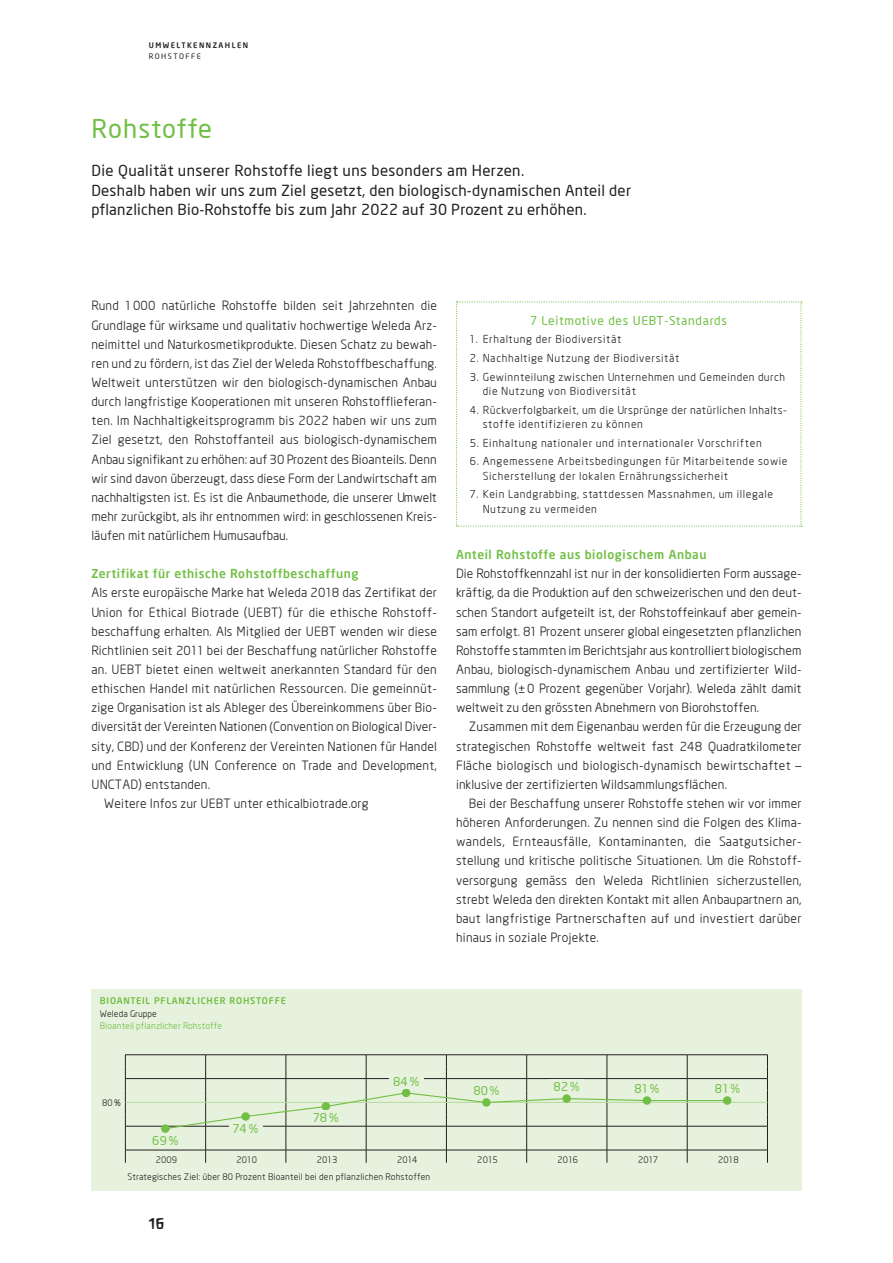
<style>
.page{position:relative;width:893px;height:1263px;background:#fff}
.page>*{position:absolute;margin:0;border:0;box-sizing:border-box;transform-origin:0 0}
.t1{font:500 25.5px "Neo Sans Weleda";letter-spacing:.035em;color:#71bf44}
.t2{font:500 15px/19.2px "Neo Sans Weleda";letter-spacing:.015em;color:#231f20}
.t3{font:14.25px "New Weleda";color:#231f20}
.t4{font:12.6px/19.2px "Neo Sans Weleda";letter-spacing:.015em;color:#231f20;text-align:justify}
.t5{font:700 12px "Neo Sans Weleda";letter-spacing:.05em;color:#71bf44}
.t6{font:500 12px "Neo Sans Weleda";letter-spacing:.06em;color:#71bf44}
.t7{font:10.8px/14.4px "Neo Sans Weleda";letter-spacing:.06em;color:#231f20}
.t8{font:9px "Neo Sans Weleda";letter-spacing:.02em;color:#231f20}
.t9{font:700 9px "Neo Sans Weleda";letter-spacing:.09em;color:#71bf44}
.t10{font:9px "Neo Sans Weleda";letter-spacing:.01em;color:#71bf44}
.t11{font:700 7.5px "Neo Sans Weleda";letter-spacing:.2em;color:#231f20}
.t12{font:500 7.5px "Neo Sans Weleda";letter-spacing:.2em;color:#231f20}
</style>
<div class="page">
<svg style="left:456px;top:301px;width:346px;height:226px"></svg>
<div style="left:91px;top:989px;width:710px;height:202px;background:#e7f2de"></div>
<hr style="left:125px;top:1054px;width:81px;height:1px;background:#231f20">
<hr style="left:206px;top:1054px;width:80px;height:1px;background:#231f20">
<hr style="left:286px;top:1054px;width:80px;height:1px;background:#231f20">
<hr style="left:366px;top:1054px;width:80px;height:1px;background:#231f20">
<hr style="left:446px;top:1054px;width:81px;height:1px;background:#231f20">
<hr style="left:527px;top:1054px;width:80px;height:1px;background:#231f20">
<hr style="left:607px;top:1054px;width:80px;height:1px;background:#231f20">
<hr style="left:687px;top:1054px;width:81px;height:1px;background:#231f20">
<hr style="left:125px;top:1078px;width:81px;height:1px;background:#231f20">
<hr style="left:687px;top:1078px;width:81px;height:1px;background:#231f20">
<hr style="left:125px;top:1126px;width:81px;height:1px;background:#231f20">
<hr style="left:687px;top:1126px;width:81px;height:1px;background:#231f20">
<hr style="left:125px;top:1150px;width:81px;height:1px;background:#231f20">
<svg style="left:125px;top:1055px;width:1px;height:108px"></svg>
<hr style="left:687px;top:1150px;width:81px;height:1px;background:#231f20">
<svg style="left:767px;top:1055px;width:1px;height:108px"></svg>
<hr style="left:126px;top:1102px;width:80px;height:1px;background:#b6da9b">
<hr style="left:687px;top:1102px;width:80px;height:1px;background:#b6da9b">
<div style="left:161px;top:1124px;width:9px;height:9px;background:#71bf44;border-radius:50%"></div>
<div style="left:723px;top:1096px;width:8px;height:9px;background:#71bf44;border-radius:50%"></div>
<svg style="left:164px;top:1055px;width:564px;height:108px"></svg>
<div style="left:148px;top:1133px;width:35px;height:15px;background:#e7f2de"></div>
<div style="left:229px;top:1121px;width:34px;height:14px;background:#e7f2de"></div>
<div style="left:309px;top:1110px;width:34px;height:15px;background:#e7f2de"></div>
<div style="left:389px;top:1074px;width:34px;height:14px;background:#e7f2de"></div>
<div style="left:469px;top:1083px;width:35px;height:15px;background:#e7f2de"></div>
<div style="left:549px;top:1079px;width:35px;height:15px;background:#e7f2de"></div>
<div style="left:711px;top:1081px;width:33px;height:15px;background:#e7f2de"></div>
<div style="left:630px;top:1081px;width:34px;height:15px;background:#e7f2de"></div>
<p class="t11" style="left:149px;top:41px;width:101px">UMWELTKENNZAHLEN</p>
<p class="t12" style="left:149px;top:51px;width:54px">ROHSTOFFE</p>
<h1 class="t1" style="left:91px;top:113px;width:122px">Rohstoffe</h1>
<p class="t2" style="left:91px;top:161px;width:541px">Die Qualität unserer Rohstoffe liegt uns besonders am Herzen.<br>Deshalb haben wir uns zum Ziel gesetzt, den biologisch-dynamischen Anteil der pflanzlichen Bio-Rohstoffe bis zum Jahr 2022 auf 30 Prozent zu erhöhen.</p>
<p class="t4" style="left:91px;top:296px;width:347px">Rund 1 000 natürliche Rohstoffe bilden seit Jahrzehnten die Grundlage für wirksame und qualitativ hochwertige Weleda Arz&shy;neimittel und Naturkosmetikprodukte. Diesen Schatz zu bewah&shy;ren und zu fördern, ist das Ziel der Weleda Rohstoffbeschaffung.<br>Weltweit unterstützen wir den biologisch-dynamischen Anbau durch langfristige Kooperationen mit unseren Rohstofflieferan&shy;ten. Im Nachhaltigkeitsprogramm bis 2022 haben wir uns zum Ziel gesetzt, den Rohstoffanteil aus biologisch-dynamischem Anbau signifikant zu erhöhen: auf 30 Prozent des Bioanteils. Denn wir sind davon überzeugt, dass diese Form der Landwirtschaft am nachhaltigsten ist. Es ist die Anbaumethode, die unserer Umwelt mehr zurückgibt, als ihr entnommen wird: in geschlossenen Kreis&shy;läufen mit natürlichem Humusaufbau.</p>
<p class="t5" style="left:91px;top:566px;width:269px">Zertifikat für ethische Rohstoffbeschaffung</p>
<p class="t4" style="left:91px;top:583px;width:347px">Als erste europäische Marke hat Weleda 2018 das Zertifikat der</p>
<p class="t4" style="left:91px;top:602px;width:346px">Union for Ethical Biotrade (UEBT) für die ethische Rohstoff-</p>
<p class="t4" style="left:91px;top:621px;width:347px">beschaffung erhalten. Als Mitglied der UEBT wenden wir diese</p>
<p class="t4" style="left:91px;top:640px;width:347px">Richtlinien seit 2011 bei der Beschaffung natürlicher Rohstoffe</p>
<p class="t4" style="left:91px;top:660px;width:347px">an. UEBT bietet einen weltweit anerkannten Standard für den</p>
<p class="t4" style="left:91px;top:679px;width:347px">ethischen Handel mit natürlichen Ressourcen. Die gemeinnüt-</p>
<p class="t4" style="left:91px;top:698px;width:346px">zige Organisation ist als Ableger des Übereinkommens über Bio-</p>
<p class="t4" style="left:91px;top:717px;width:347px">diversität der Vereinten Nationen (Convention on Biological Diver-</p>
<p class="t4" style="left:91px;top:736px;width:347px">sity, CBD) und der Konferenz der Vereinten Nationen für Handel</p>
<p class="t4" style="left:91px;top:755px;width:347px">und Entwicklung (UN Conference on Trade and Development,</p>
<p class="t4" style="left:91px;top:774px;width:120px">UNCTAD) entstanden.</p>
<p class="t4" style="left:104px;top:794px;width:266px">Weitere Infos zur UEBT unter ethicalbiotrade.org</p>
<p class="t6" style="left:531px;top:313px;width:198px">7 Leitmotive des UEBT-Standards</p>
<p class="t7" style="left:470px;top:332px;width:153px">1. Erhaltung der Biodiversität</p>
<p class="t7" style="left:470px;top:351px;width:211px">2. Nachhaltige Nutzung der Biodiversität</p>
<p class="t7" style="left:483px;top:369px;width:304px;text-indent:-13px">3. Gewinnteilung zwischen Unternehmen und Gemeinden durch die Nutzung von Biodiversität</p>
<p class="t7" style="left:483px;top:402px;width:305px;text-indent:-13px">4. Rückverfolgbarkeit, um die Ursprünge der natürlichen Inhalts&shy;stoffe identifizieren zu können</p>
<p class="t7" style="left:470px;top:435px;width:293px">5. Einhaltung nationaler und internationaler Vorschriften</p>
<p class="t7" style="left:483px;top:454px;width:306px;text-indent:-13px">6. Angemessene Arbeitsbedingungen für Mitarbeitende sowie<br>Sicherstellung der lokalen Ernährungssicherheit</p>
<p class="t7" style="left:483px;top:487px;width:292px;text-indent:-13px">7. Kein Landgrabbing, stattdessen Massnahmen, um illegale<br>Nutzung zu vermeiden</p>
<p class="t5" style="left:456px;top:547px;width:252px">Anteil Rohstoffe aus biologischem Anbau</p>
<p class="t4" style="left:456px;top:564px;width:347px">Die Rohstoffkennzahl ist nur in der konsolidierten Form aussage&shy;kräftig, da die Produktion auf den schweizerischen und den deut&shy;schen Standort aufgeteilt ist, der Rohstoffeinkauf aber gemein&shy;sam erfolgt. 81 Prozent unserer global eingesetzten pflanzlichen Rohstoffe stammten im Berichtsjahr aus kontrolliert biologischem Anbau, biologisch-dynamischem Anbau und zertifizierter Wild&shy;sammlung (±0 Prozent gegenüber Vorjahr). Weleda zählt damit weltweit zu den grössten Abnehmern von Biorohstoffen.</p>
<p class="t4" style="left:456px;top:717px;width:347px;text-indent:13px">Zusammen mit dem Eigenanbau werden für die Erzeugung der strategischen Rohstoffe weltweit fast 248 Quadratkilometer Fläche biologisch und biologisch-dynamisch bewirtschaftet – inklusive der zertifizierten Wildsammlungsflächen.</p>
<p class="t4" style="left:456px;top:794px;width:347px;text-indent:13px">Bei der Beschaffung unserer Rohstoffe stehen wir vor immer höheren Anforderungen. Zu nennen sind die Folgen des Klima&shy;wandels, Ernteausfälle, Kontaminanten, die Saatgutsicher&shy;stellung und kritische politische Situationen. Um die Rohstoff&shy;versorgung gemäss den Weleda Richtlinien sicherzustellen, strebt Weleda den direkten Kontakt mit allen Anbaupartnern an, baut langfristige Partnerschaften auf und investiert darüber hinaus in soziale Projekte.</p>
<p class="t9" style="left:100px;top:995px;width:188px">BIOANTEIL PFLANZLICHER ROHSTOFFE</p>
<p class="t8" style="left:100px;top:1008px;width:58px">Weleda Gruppe</p>
<p class="t10" style="left:100px;top:1021px;width:124px">Bioanteil pflanzlicher Rohstoffe</p>
<p class="t8" style="left:102px;top:1097px;width:20px">80%</p>
<p class="t6" style="left:152px;top:1133px;width:28px">69%</p>
<p class="t6" style="left:233px;top:1121px;width:27px">74%</p>
<p class="t6" style="left:313px;top:1111px;width:27px">78%</p>
<p class="t6" style="left:393px;top:1074px;width:28px">84%</p>
<p class="t6" style="left:473px;top:1083px;width:28px">80%</p>
<p class="t6" style="left:554px;top:1080px;width:28px">82%</p>
<p class="t6" style="left:634px;top:1081px;width:27px">81%</p>
<p class="t6" style="left:715px;top:1081px;width:27px">81%</p>
<p class="t8" style="left:156px;top:1154px;width:23px">2009</p>
<p class="t8" style="left:236px;top:1154px;width:22px">2010</p>
<p class="t8" style="left:317px;top:1154px;width:22px">2013</p>
<p class="t8" style="left:397px;top:1154px;width:22px">2014</p>
<p class="t8" style="left:477px;top:1154px;width:22px">2015</p>
<p class="t8" style="left:558px;top:1154px;width:22px">2016</p>
<p class="t8" style="left:638px;top:1154px;width:22px">2017</p>
<p class="t8" style="left:718px;top:1154px;width:22px">2018</p>
<p class="t8" style="left:128px;top:1171px;width:304px">Strategisches Ziel: über 80 Prozent Bioanteil bei den pflanzlichen Rohstoffen</p>
<p class="t3" style="left:149px;top:1215px;width:17px">16</p>
</div>
